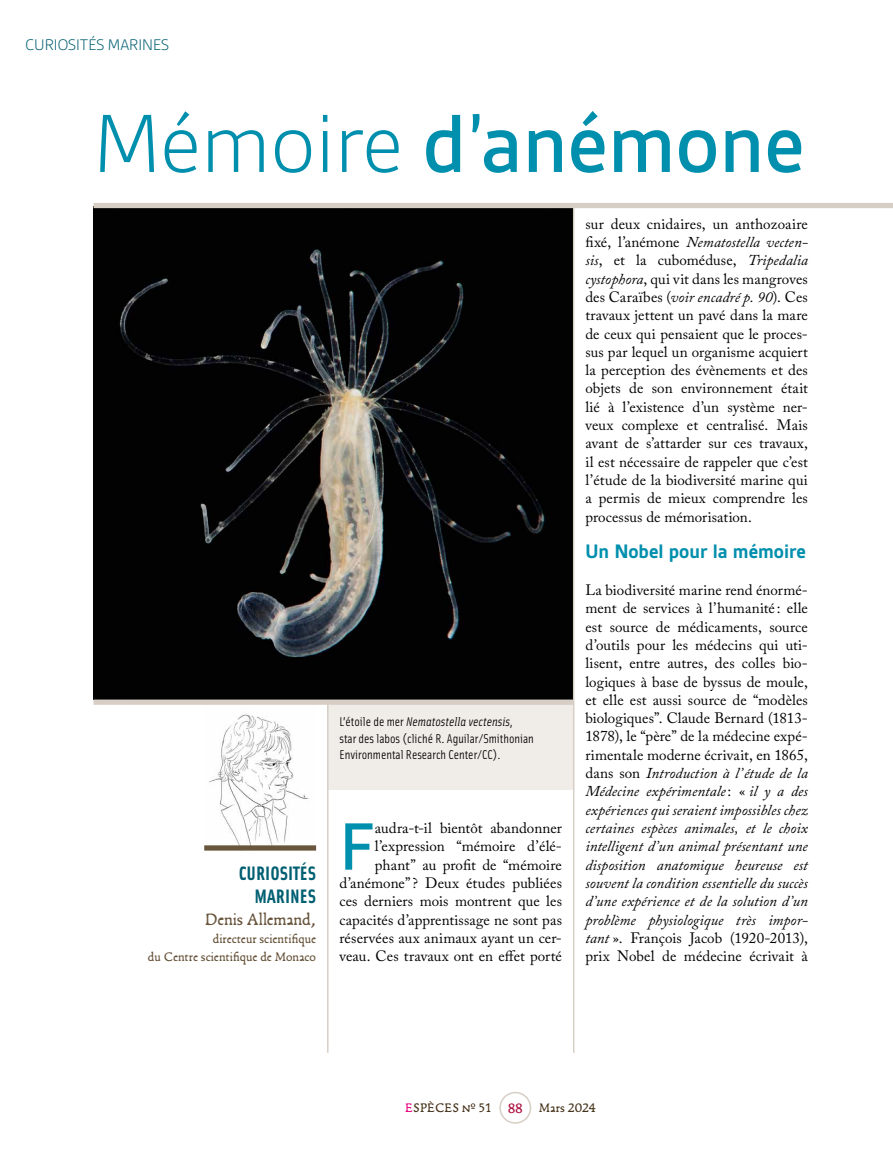
<style>
.page{position:relative;width:893px;height:1149px;background:#fff}
.page>*{position:absolute;margin:0;border:0;box-sizing:border-box;transform-origin:0 0}
.t1{font:500 88.5px "Gesta";color:#008fad}
.t2{font:500 71.85px "Gesta";color:#008fad}
.t3{font:700 21px "Gesta";color:#008fad}
.t4{font:700 19.5px/23.4px "Solex OT";color:#005f72;text-align:right}
.t5{font:18px "Francesco";color:#69553d}
.t6{font:300 16.5px "Gesta";color:#005f72}
.t7{font:15px/18.3px "Adobe Caslon Pro";letter-spacing:.005em;color:#000;text-align:justify}
.t8{font:13.5px/18px "Francesco";letter-spacing:.005em;color:#69553d;text-align:right}
.t9{font:13.5px "Francesco";letter-spacing:.01em;color:#47341c}
.t10{font:12.75px/16.5px "Solex OT";color:#000}
.s1{font-weight:300}
.s2{font-style:italic}
.s3{color:#e6007d}
.s4{font-size:15px;color:#aa0b3c}
</style>
<div class="page">
<div style="left:499px;top:1091px;width:32px;height:32px;border:2px solid #d7cec5;border-radius:50%"></div>
<div style="left:327px;top:363px;width:247px;height:426px;background:#f0ece8"></div>
<hr style="left:327px;top:230px;width:2px;height:822px;background:#d7cec5">
<img style="left:204px;top:704px;width:112px;height:141px">
<div style="left:204px;top:845px;width:112px;height:5px;background:#69553d"></div>
<img style="left:94px;top:208px;width:479px;height:491px">
<div style="left:94px;top:699px;width:479px;height:5px;background:#d7cec5"></div>
<hr style="left:573px;top:207px;width:1px;height:845px;background:#d7cec5">
<div style="left:94px;top:203px;width:799px;height:5px;background:#d7cec5"></div>
<p class="t6" style="left:26px;top:35px;width:145px">CURIOSITÉS MARINES</p>
<h1 class="t1" style="left:94px;top:93px;width:713px"><span class="s1">Mémoire</span> d’anémone</h1>
<h3 class="t4" style="left:239px;top:859px;width:79px">CURIOSITÉS<br>MARINES</h3>
<p class="t5" style="left:204px;top:907px;width:113px">Denis Allemand,</p>
<p class="t8" style="left:148px;top:929px;width:170px">directeur scientifique<br>du Centre scientifique de Monaco</p>
<p class="t10" style="left:339px;top:713px;width:196px">L’étoile de mer <span class="s2">Nematostella vectensis</span>,<br>star des labos (cliché R. Aguilar/Smithonian<br>Environmental Research Center/CC).</p>
<p class="t7" style="left:339px;top:818px;width:224px;text-align:right">audra-t-il bientôt abandonner l’expression “mémoire d’élé&shy;phant” au profit de “mémoire d’anémone”? Deux études publiées ces derniers mois montrent que les capacités d’apprentissage ne sont pas réservées aux animaux ayant un cer&shy;veau. Ces travaux ont en effet porté</p>
<h2 class="t2" style="left:339px;top:805px;width:37px">F</h2>
<p class="t7" style="left:585px;top:214px;width:224px">sur deux cnidaires, un anthozoaire fixé, l’anémone <span class="s2">Nematostella vecten&shy;sis</span>, et la cuboméduse, <span class="s2">Tripedalia cystophora</span>, qui vit dans les mangroves des Caraïbes (<span class="s2">voir encadré p. 90</span>). Ces travaux jettent un pavé dans la mare de ceux qui pensaient que le proces&shy;sus par lequel un organisme acquiert la perception des évènements et des objets de son environnement était lié à l’existence d’un système ner&shy;veux complexe et centralisé. Mais avant de s’attarder sur ces travaux, il est nécessaire de rappeler que c’est l’étude de la biodiversité marine qui a permis de mieux comprendre les processus de mémorisation.</p>
<h3 class="t3" style="left:585px;top:539px;width:222px">Un Nobel pour la mémoire</h3>
<p class="t7" style="left:585px;top:580px;width:224px">La biodiversité marine rend énormé&shy;ment de services à l’humanité : elle est source de médicaments, source d’outils pour les médecins qui uti&shy;lisent, entre autres, des colles bio&shy;logiques à base de byssus de moule, et elle est aussi source de “modèles biologiques”. Claude Bernard (1813- 1878), le “père” de la médecine expé&shy;rimentale moderne écrivait, en 1865, dans son <span class="s2">Introduction à l’étude de la Médecine expérimentale</span>: « <span class="s2">il y a des expériences qui seraient impossibles chez certaines espèces animales, et le choix intelligent d’un animal présentant une disposition anatomique heureuse est souvent la condition essentielle du succès d’une expérience et de la solution d’un problème physiologique très impor&shy;tant</span> ». François Jacob (1920-2013), prix Nobel de médecine écrivait à</p>
<p class="t9" style="left:405px;top:1098px;width:193px"><span class="s3">E</span>SPÈCES № 51 <span class="s4">88</span> Mars 2024</p>
</div>
